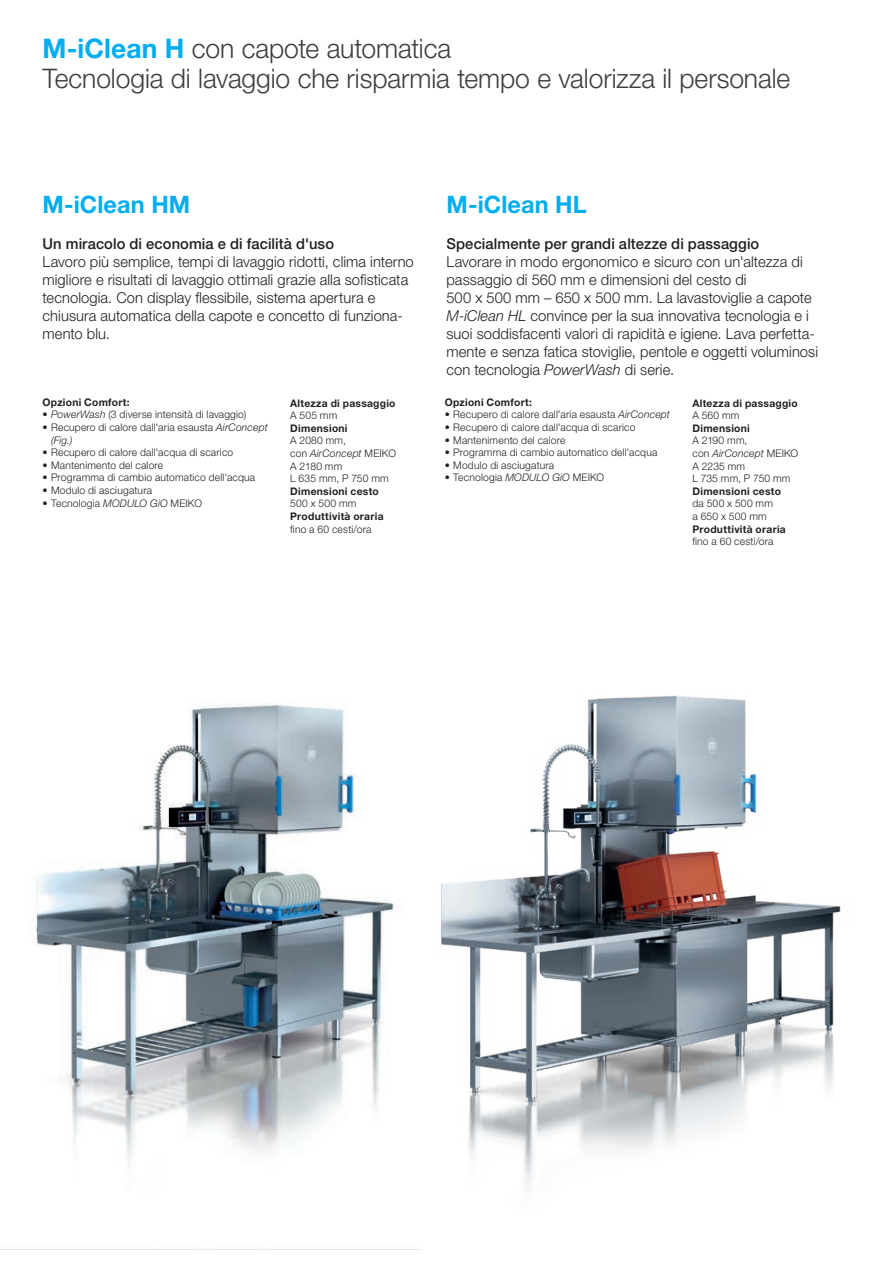
<style>
.page{position:relative;width:893px;height:1263px;background:#fff}
.page>*{position:absolute;margin:0;border:0;box-sizing:border-box;transform-origin:0 0}
.t1{font:300 27px/30px "Helvetica Neue LTW1 G";letter-spacing:-.005em;color:#3e3e3f}
.t2{font:700 24px "Helvetica Neue LTW1 G";letter-spacing:.005em;color:#00aeef}
.t3{font:300 15px/18px "Helvetica Neue LTW1 G";letter-spacing:.005em;color:#231f20}
.t4{font:500 15px "Helvetica Neue LTW1 G";letter-spacing:.005em;color:#231f20}
.t5{font:300 10.5px/12.6px "Helvetica Neue LTW1 G";letter-spacing:.02em;color:#231f20}
.t6{font:700 10.5px "Helvetica Neue LTW1 G";letter-spacing:.025em;color:#231f20}
.s1{font-weight:700;color:#00aeef}
.s2{font-style:italic}
</style>
<div class="page">
<img style="left:36px;top:704px;width:359px;height:459px">
<img style="left:405px;top:695px;width:436px;height:555px">
<h1 class="t1" style="left:43px;top:33px;width:749px"><span class="s1">M-iClean H</span> con capote automatica<br>Tecnologia di lavaggio che risparmia tempo e valorizza il personale</h1>
<h2 class="t2" style="left:43px;top:190px;width:149px">M-iClean HM</h2>
<h3 class="t4" style="left:43px;top:235px;width:293px">Un miracolo di economia e di facilità d'uso</h3>
<p class="t3" style="left:43px;top:253px;width:373px">Lavoro più semplice, tempi di lavaggio ridotti, clima interno migliore e risultati di lavaggio ottimali grazie alla sofisticata tecnologia. Con display flessibile, sistema apertura e chiusura automatica della capote e concetto di funziona&shy;mento blu.</p>
<p class="t6" style="left:43px;top:396px;width:89px">Opzioni Comfort:</p>
<p class="t5" style="left:43px;top:408px;width:205px"><span class="s2">• PowerWash</span> (3 diverse intensità di lavaggio)</p>
<p class="t5" style="left:51px;top:421px;width:218px;text-indent:-8px"><span class="s2">•</span> Recupero di calore dall'aria esausta <span class="s2">AirConcept (Fig.)</span></p>
<p class="t5" style="left:43px;top:446px;width:192px"><span class="s2">•</span> Recupero di calore dall'acqua di scarico</p>
<p class="t5" style="left:43px;top:459px;width:122px"><span class="s2">•</span> Mantenimento del calore</p>
<p class="t5" style="left:43px;top:471px;width:214px"><span class="s2">•</span> Programma di cambio automatico dell'acqua</p>
<p class="t5" style="left:43px;top:484px;width:111px">• Modulo di asciugatura</p>
<p class="t5" style="left:43px;top:496px;width:161px">• Tecnologia <span class="s2">MODULO GiO</span> MEIKO</p>
<p class="t6" style="left:290px;top:396px;width:107px">Altezza di passaggio</p>
<p class="t5" style="left:290px;top:409px;width:49px">A 505 mm</p>
<p class="t6" style="left:290px;top:421px;width:59px">Dimensioni</p>
<p class="t5" style="left:290px;top:434px;width:107px">A 2080 mm,<br>con <span class="s2">AirConcept</span> MEIKO<br>A 2180 mm<br>L 635 mm, P 750 mm</p>
<p class="t6" style="left:290px;top:484px;width:90px">Dimensioni cesto</p>
<p class="t5" style="left:290px;top:497px;width:68px">500 x 500 mm</p>
<p class="t6" style="left:290px;top:510px;width:95px">Produttività oraria</p>
<p class="t5" style="left:290px;top:522px;width:83px">fino a 60 cesti/ora</p>
<h2 class="t2" style="left:446px;top:190px;width:142px">M-iClean HL</h2>
<h3 class="t4" style="left:446px;top:235px;width:314px">Specialmente per grandi altezze di passaggio</h3>
<p class="t3" style="left:446px;top:253px;width:373px">Lavorare in modo ergonomico e sicuro con un'altezza di passaggio di 560 mm e dimensioni del cesto di<br>500 x 500 mm – 650 x 500 mm. La lavastoviglie a capote <span class="s2">M-iClean HL</span> convince per la sua innovativa tecnologia e i suoi soddisfacenti valori di rapidità e igiene. Lava perfetta&shy;mente e senza fatica stoviglie, pentole e oggetti voluminosi con tecnologia <span class="s2">PowerWash</span> di serie.</p>
<p class="t6" style="left:445px;top:396px;width:89px">Opzioni Comfort:</p>
<p class="t5" style="left:445px;top:408px;width:227px"><span class="s2">•</span> Recupero di calore dall'aria esausta <span class="s2">AirConcept</span></p>
<p class="t5" style="left:445px;top:421px;width:192px"><span class="s2">•</span> Recupero di calore dall'acqua di scarico</p>
<p class="t5" style="left:445px;top:433px;width:122px"><span class="s2">•</span> Mantenimento del calore</p>
<p class="t5" style="left:445px;top:446px;width:214px"><span class="s2">•</span> Programma di cambio automatico dell'acqua</p>
<p class="t5" style="left:445px;top:459px;width:111px">• Modulo di asciugatura</p>
<p class="t5" style="left:445px;top:471px;width:161px">• Tecnologia <span class="s2">MODULO GiO</span> MEIKO</p>
<p class="t6" style="left:692px;top:396px;width:107px">Altezza di passaggio</p>
<p class="t5" style="left:692px;top:409px;width:49px">A 560 mm</p>
<p class="t6" style="left:692px;top:421px;width:59px">Dimensioni</p>
<p class="t5" style="left:692px;top:434px;width:107px">A 2190 mm,<br>con <span class="s2">AirConcept</span> MEIKO<br>A 2235 mm<br>L 735 mm, P 750 mm</p>
<p class="t6" style="left:692px;top:484px;width:90px">Dimensioni cesto</p>
<p class="t5" style="left:692px;top:497px;width:82px">da 500 x 500 mm a 650 x 500 mm</p>
<p class="t6" style="left:692px;top:522px;width:95px">Produttività oraria</p>
<p class="t5" style="left:692px;top:535px;width:83px">fino a 60 cesti/ora</p>
</div>
